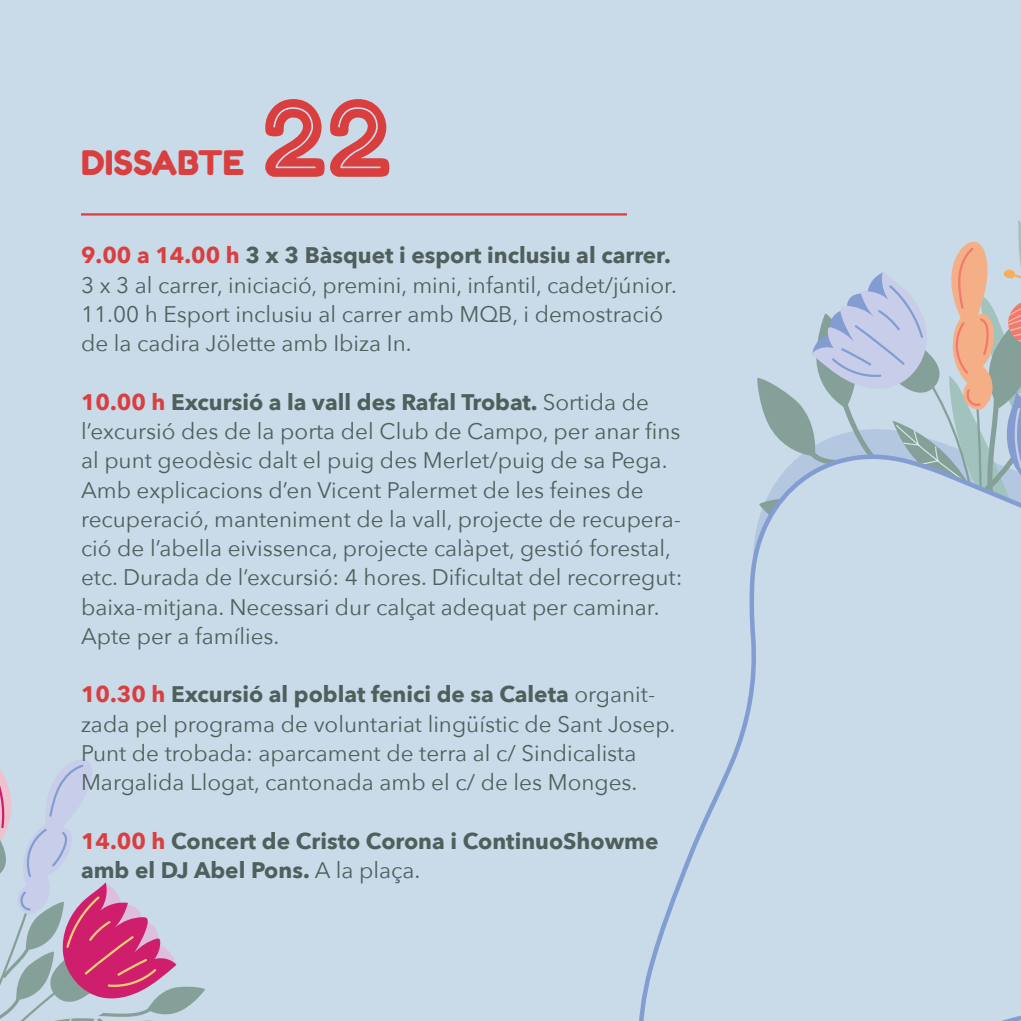
<style>
.page{position:relative;width:1021px;height:1021px;background:#fff}
.page>*{position:absolute;margin:0;border:0;box-sizing:border-box;transform-origin:0 0}
.t1{font:33.75px "Fredoka One";color:#d93f3f}
.t2{font:22.5px/29.2px "Avenir Next";color:#4f5f5c}
.t3{font:700 22.5px/29.2px "Avenir Next";color:#4f5f5c}
.s1{font-weight:700;color:#d93f3f}
.s2{font-weight:700}
.s3{color:#d93f3f}
.s4{font-weight:400}
</style>
<div class="page">
<div style="left:0;top:0;width:1020px;height:1020px;background:#c9dae9"></div>
<svg style="left:0;top:759px;width:205px;height:261px"></svg>
<svg style="left:757px;top:240px;width:263px;height:200px"></svg>
<svg style="left:639px;top:440px;width:381px;height:580px"></svg>
<hr style="left:81px;top:213px;width:546px;height:2px;background:#d93f3f">
<svg style="left:265px;top:99px;width:59px;height:78px"></svg>
<svg style="left:330px;top:99px;width:59px;height:78px"></svg>
<h1 class="t1" style="left:81px;top:142px;width:165px">DISSABTE</h1>
<p class="t2" style="left:81px;top:240px;width:597px"><span class="s1">9.00 a 14.00 h</span> <span class="s2">3 x 3 Bàsquet i esport inclusiu al carrer.<br></span>3 x 3 al carrer, iniciació, premini, mini, infantil, cadet/júnior.<br>11.00 h Esport inclusiu al carrer amb MQB, i demostració de la cadira Jölette amb Ibiza In.</p>
<p class="t2" style="left:81px;top:386px;width:603px"><span class="s1">10.00 h</span> <span class="s2">Excursió a la vall des Rafal Trobat.</span> Sortida de l’excursió des de la porta del Club de Campo, per anar fins al punt geodèsic dalt el puig des Merlet/puig de sa Pega.<br>Amb explicacions d’en Vicent Palermet de les feines de recuperació, manteniment de la vall, projecte de recupera&shy;ció de l’abella eivissenca, projecte calàpet, gestió forestal, etc. Durada de l’excursió: 4 hores. Dificultat del recorregut: baixa-mitjana. Necessari dur calçat adequat per caminar.<br>Apte per a famílies.</p>
<p class="t2" style="left:81px;top:679px;width:596px"><span class="s1">10.30 h</span> <span class="s2">Excursió al poblat fenici de sa Caleta</span> organit&shy;zada pel programa de voluntariat lingüístic de Sant Josep.<br>Punt de trobada: aparcament de terra al c/ Sindicalista Margalida Llogat, cantonada amb el c/ de les Monges.</p>
<p class="t3" style="left:81px;top:825px;width:579px"><span class="s3">14.00 h</span> Concert de Cristo Corona i ContinuoShowme amb el DJ Abel Pons. <span class="s4">A la plaça.</span></p>
</div>
